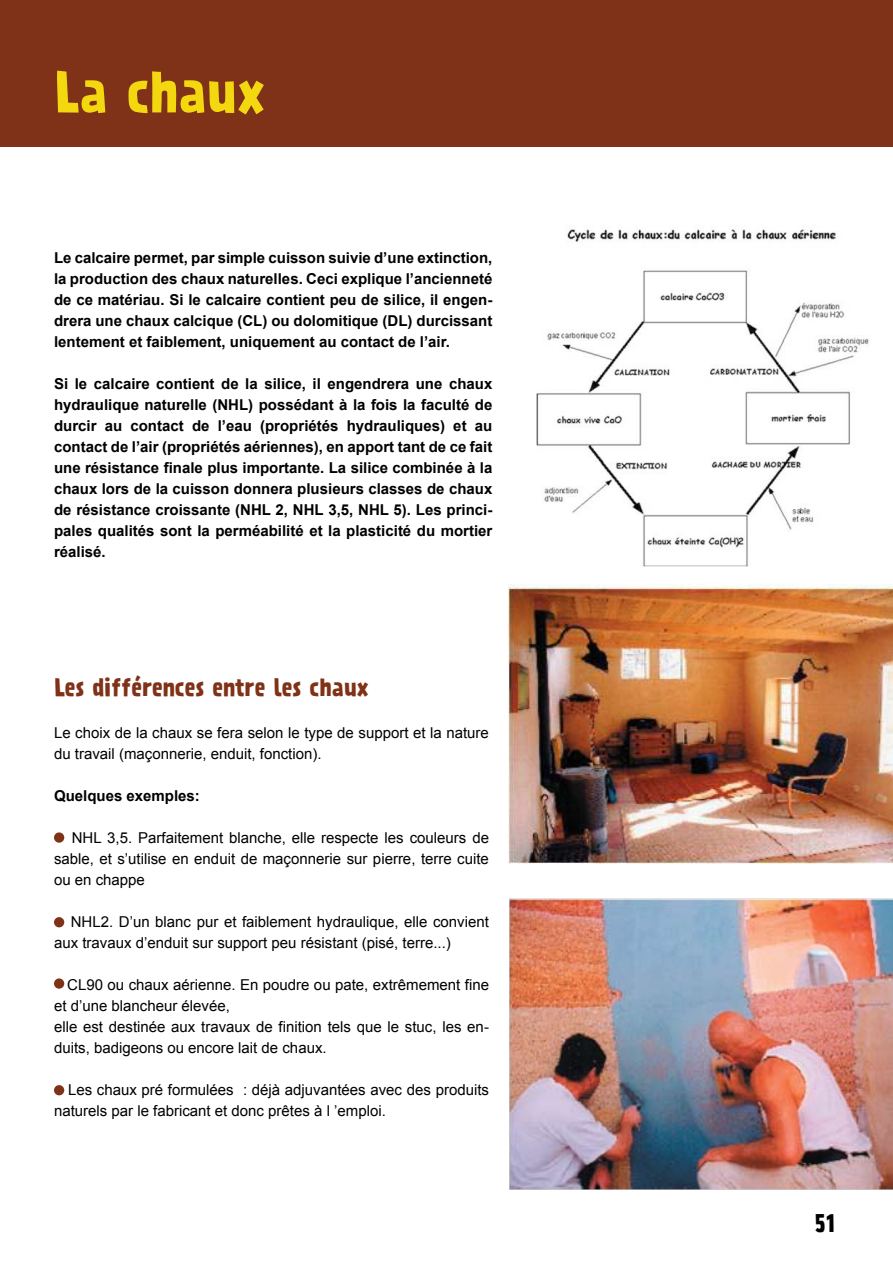
<style>
.page{position:relative;width:893px;height:1263px;background:#fff}
.page>*{position:absolute;margin:0;border:0;box-sizing:border-box;transform-origin:0 0}
.t1{font:700 52.5px "Prater Sans Two";color:#f3d80f}
.t2{font:700 22.5px "Prater Sans Two";color:#7f3217}
.t3{font:700 22.5px "Prater Sans Two";color:#000}
.t4{font:700 15px/21px "Arial";color:#000;text-align:justify}
.t5{font:15px/21px "Arial";color:#000}
</style>
<div class="page">
<div style="left:0;top:0;width:893px;height:147px;background:#7f3217"></div>
<img style="left:536px;top:229px;width:333px;height:338px">
<img style="left:509px;top:585px;width:384px;height:279px">
<img style="left:509px;top:898px;width:384px;height:292px">
<div style="left:54px;top:832px;width:10px;height:11px;background:#7f3217;border-radius:50%"></div>
<div style="left:54px;top:917px;width:10px;height:10px;background:#7f3217;border-radius:50%"></div>
<div style="left:54px;top:978px;width:10px;height:11px;background:#7f3217;border-radius:50%"></div>
<div style="left:54px;top:1085px;width:10px;height:10px;background:#7f3217;border-radius:50%"></div>
<h1 class="t1" style="left:54px;top:58px;width:212px">La chaux</h1>
<p class="t4" style="left:54px;top:247px;width:440px">Le calcaire permet, par simple cuisson suivie d’une extinction, la production des chaux naturelles. Ceci explique l’ancienneté de ce matériau. Si le calcaire contient peu de silice, il engen&shy;drera une chaux calcique (CL) ou dolomitique (DL) durcissant lentement et faiblement, uniquement au contact de l’air.</p>
<p class="t4" style="left:54px;top:373px;width:440px">Si le calcaire contient de la silice, il engendrera une chaux hydraulique naturelle (NHL) possédant à la fois la faculté de durcir au contact de l’eau (propriétés hydrauliques) et au contact de l’air (propriétés aériennes), en apport tant de ce fait une résistance finale plus importante. La silice combinée à la chaux lors de la cuisson donnera plusieurs classes de chaux de résistance croissante (NHL 2, NHL 3,5, NHL 5). Les princi&shy;pales qualités sont la perméabilité et la plasticité du mortier réalisé.</p>
<h2 class="t2" style="left:54px;top:673px;width:316px">Les différences entre les chaux</h2>
<p class="t5" style="left:54px;top:723px;width:436px">Le choix de la chaux se fera selon le type de support et la nature du travail (maçonnerie, enduit, fonction).</p>
<p class="t4" style="left:54px;top:786px;width:147px">Quelques exemples:</p>
<p class="t5" style="left:54px;top:828px;width:436px;text-align:justify;text-indent:18px">NHL 3,5. Parfaitement blanche, elle respecte les couleurs de sable, et s’utilise en enduit de maçonnerie sur pierre, terre cuite ou en chappe</p>
<p class="t5" style="left:54px;top:912px;width:436px;text-indent:17px">NHL2. D’un blanc pur et faiblement hydraulique, elle convient aux travaux d’enduit sur support peu résistant (pisé, terre...)</p>
<p class="t5" style="left:54px;top:975px;width:436px;text-indent:13px">CL90 ou chaux aérienne. En poudre ou pate, extrêmement fine et d’une blancheur élevée,<br>elle est destinée aux travaux de finition tels que le stuc, les en&shy;duits, badigeons ou encore lait de chaux.</p>
<p class="t5" style="left:54px;top:1080px;width:436px;text-indent:14px">Les chaux pré formulées : déjà adjuvantées avec des produits naturels par le fabricant et donc prêtes à l ’emploi.</p>
<h2 class="t3" style="left:816px;top:1209px;width:22px">51</h2>
</div>
